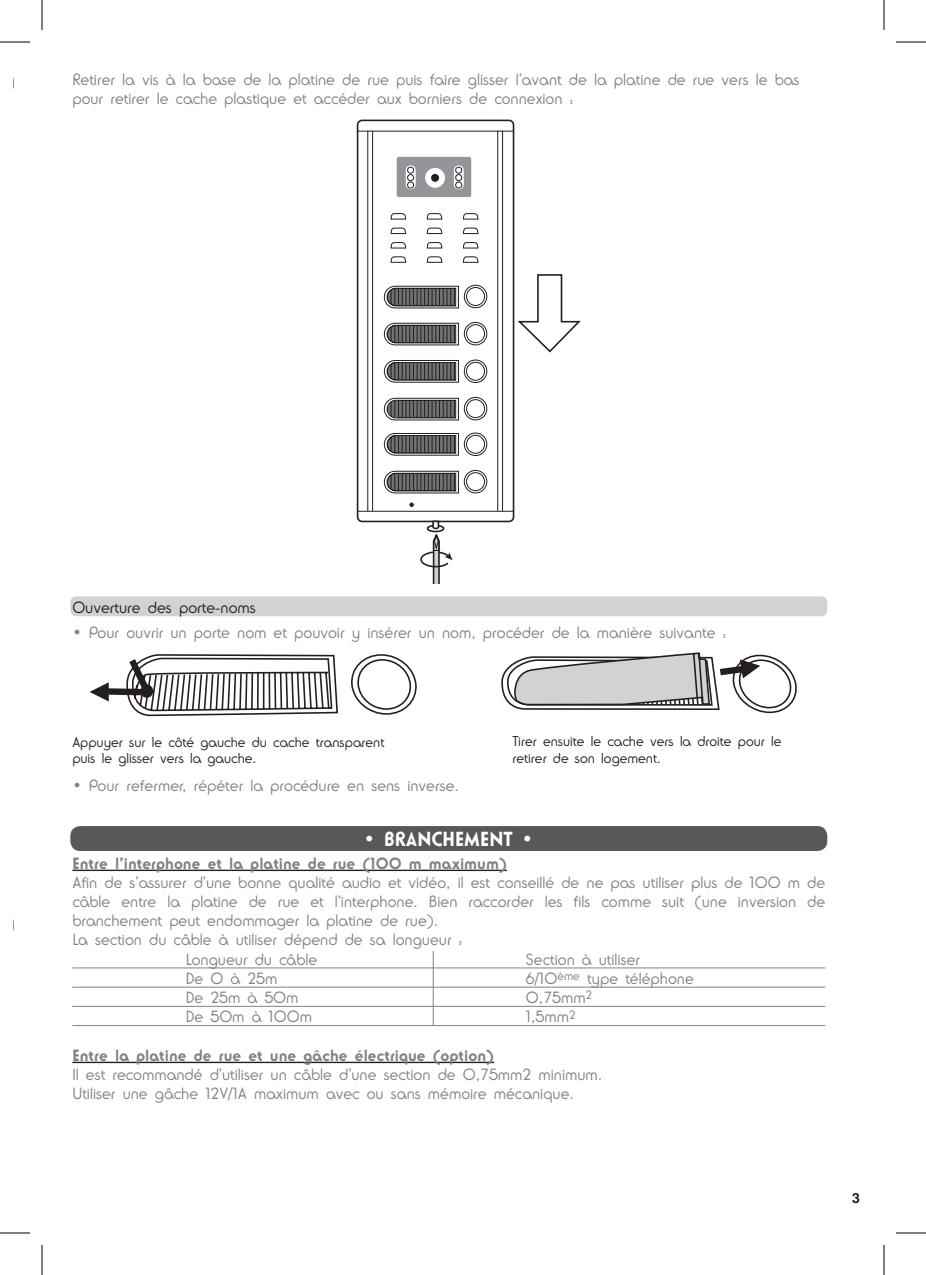
<style>
.page{position:relative;width:926px;height:1275px;background:#fff}
.page>*{position:absolute;margin:0;border:0;box-sizing:border-box;transform-origin:0 0}
.t1{font:700 20px "Ronda IT Cby BT";color:#fff}
.t2{font:300 16px/19.2px "Ronda IT Cby BT";color:#808285}
.t3{font:700 16px "Ronda IT Cby BT";color:#808285}
.t4{font:300 16px "Ronda IT Cby BT";color:#231f20}
.t5{font:300 14px/16.8px "Ronda IT Cby BT";color:#231f20}
.t6{font:700 14px "Helvetica";color:#231f20}
</style>
<div class="page">
<div style="left:357px;top:120px;width:157px;height:402px;border:2px solid #231f20;border-radius:5px"></div>
<hr style="left:358px;top:131px;width:155px;height:1px;background:#231f20">
<hr style="left:358px;top:511px;width:155px;height:1px;background:#231f20">
<hr style="left:367px;top:131px;width:1px;height:380px;background:#231f20">
<hr style="left:372px;top:131px;width:1px;height:380px;background:#231f20">
<hr style="left:497px;top:131px;width:1px;height:380px;background:#231f20">
<hr style="left:502px;top:131px;width:1px;height:380px;background:#231f20">
<div style="left:397px;top:157px;width:74px;height:40px;background:#939598;border-radius:2px"></div>
<svg style="left:409px;top:502px;width:5px;height:5px"></svg>
<svg style="left:384px;top:167px;width:103px;height:326px"></svg>
<svg style="left:518px;top:274px;width:63px;height:79px"></svg>
<svg style="left:419px;top:520px;width:33px;height:63px"></svg>
<svg style="left:90px;top:654px;width:327px;height:62px"></svg>
<svg style="left:501px;top:652px;width:296px;height:62px"></svg>
<div style="left:70px;top:596px;width:757px;height:20px;background:#d1d2d4;border-radius:6px"></div>
<hr style="left:72px;top:869px;width:435px;height:2px;background:#231f20">
<hr style="left:72px;top:1061px;width:422px;height:2px;background:#231f20">
<hr style="left:72px;top:967px;width:753px;height:1px;background:#808285">
<hr style="left:72px;top:986px;width:753px;height:1px;background:#808285">
<hr style="left:72px;top:1006px;width:753px;height:1px;background:#808285">
<hr style="left:72px;top:1025px;width:753px;height:1px;background:#808285">
<hr style="left:433px;top:951px;width:1px;height:74px;background:#808285">
<div style="left:70px;top:826px;width:757px;height:25px;background:#57585a;border-radius:10px"></div>
<hr style="left:0;top:42px;width:30px;height:1px;background:#000">
<hr style="left:896px;top:42px;width:30px;height:1px;background:#000">
<hr style="left:0;top:1232px;width:30px;height:1px;background:#000">
<hr style="left:896px;top:1232px;width:30px;height:1px;background:#000">
<hr style="left:42px;top:0;width:1px;height:30px;background:#000">
<hr style="left:42px;top:1245px;width:1px;height:30px;background:#000">
<hr style="left:884px;top:0;width:1px;height:30px;background:#000">
<hr style="left:884px;top:1245px;width:1px;height:30px;background:#000">
<p class="t2" style="left:72px;top:70px;width:729px">Retirer la vis à la base de la platine de rue puis faire glisser l’avant de la platine de rue vers le bas pour retirer le cache plastique et accéder aux borniers de connexion :</p>
<p class="t4" style="left:72px;top:597px;width:185px">Ouverture des porte-noms</p>
<p class="t2" style="left:72px;top:622px;width:655px">• Pour ouvrir un porte nom et pouvoir y insérer un nom, procéder de la manière suivante :</p>
<p class="t5" style="left:72px;top:733px;width:314px">Appuyer sur le côté gauche du cache transparent puis le glisser vers la gauche.</p>
<p class="t5" style="left:512px;top:732px;width:271px">Tirer ensuite le cache vers la droite pour le retirer de son logement.</p>
<p class="t2" style="left:72px;top:776px;width:388px">• Pour refermer, répéter la procédure en sens inverse.</p>
<p class="t1" style="left:363px;top:827px;width:171px">• branchement •</p>
<p class="t3" style="left:72px;top:853px;width:436px">Entre l’interphone et la platine de rue (100 m maximum)</p>
<p class="t2" style="left:72px;top:872px;width:754px">Afin de s’assurer d’une bonne qualité audio et vidéo, il est conseillé de ne pas utiliser plus de 100 m de câble entre la platine de rue et l’interphone. Bien raccorder les fils comme suit (une inversion de branchement peut endommager la platine de rue).<br>La section du câble à utiliser dépend de sa longueur :</p>
<p class="t2" style="left:186px;top:949px;width:133px">Longueur du câble</p>
<p class="t2" style="left:526px;top:949px;width:116px">Section à utiliser</p>
<p class="t2" style="left:186px;top:968px;width:93px">De 0 à 25m</p>
<p class="t2" style="left:526px;top:968px;width:169px">6/10<sup>ème</sup> type téléphone</p>
<p class="t2" style="left:186px;top:988px;width:114px">De 25m à 50m</p>
<p class="t2" style="left:526px;top:988px;width:68px">0,75mm<sup>2</sup></p>
<p class="t2" style="left:186px;top:1007px;width:128px">De 50m à 100m</p>
<p class="t2" style="left:526px;top:1007px;width:51px">1,5mm<sup>2</sup></p>
<p class="t3" style="left:72px;top:1045px;width:423px">Entre la platine de rue et une gâche électrique (option)</p>
<p class="t2" style="left:72px;top:1064px;width:531px">Il est recommandé d’utiliser un câble d’une section de 0,75mm2 minimum.<br>Utiliser une gâche 12V/1A maximum avec ou sans mémoire mécanique.</p>
<p class="t6" style="left:852px;top:1186px;width:9px">3</p>
</div>
